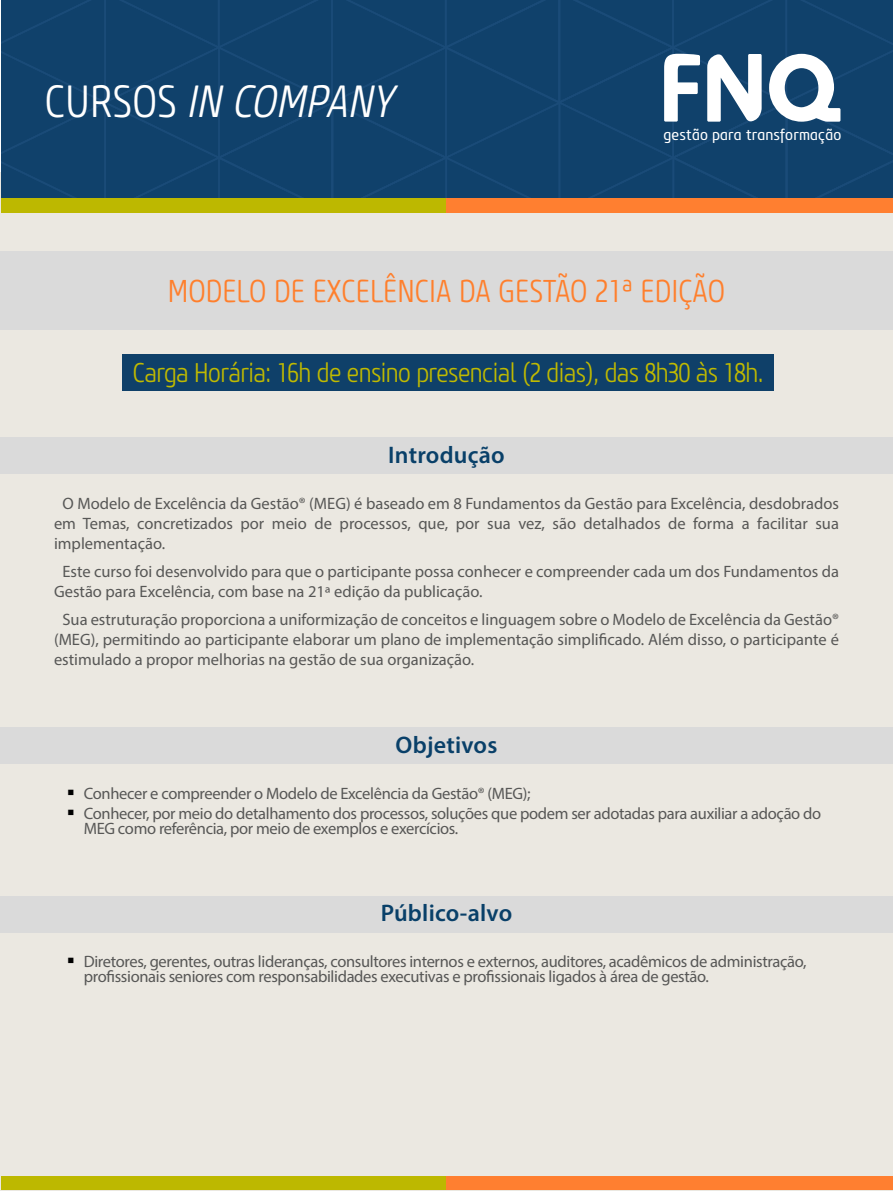
<style>
.page{position:relative;width:893px;height:1191px;background:#fff}
.page>*{position:absolute;margin:0;border:0;box-sizing:border-box;transform-origin:0 0}
.t1{font:italic 300 45px "Core Sans M37 Cn";color:#fff}
.t2{font:300 31.5px "Core Sans M37 Cn";color:#ff7f2c}
.t3{font:300 27px "Core Sans M37 Cn";letter-spacing:-.02em;color:#c0ba00}
.t4{font:600 24px "Myriad Pro";letter-spacing:.01em;color:#094069}
.t5{font:16.5px/19.8px "Myriad Pro";letter-spacing:-.02em;color:#575756;text-align:justify}
.t6{font:16.5px/19.8px "Myriad Pro";color:#575756}
.t7{font:italic 15.3px "Core Sans M47 Cn";color:#fff;scale:1.09 1}
.s1{font-style:normal}
</style>
<div class="page">
<div style="left:0;top:172px;width:893px;height:1019px;background:#ebe8e1"></div>
<svg style="left:1px;top:0;width:892px;height:213px;background:#264e6a"></svg>
<div style="left:1px;top:1176px;width:446px;height:13px;background:#bdb800"></div>
<div style="left:446px;top:1176px;width:447px;height:13px;background:#ff7f30"></div>
<div style="left:0;top:251px;width:893px;height:78px;background:#dadada"></div>
<div style="left:0;top:437px;width:893px;height:36px;background:#dadada"></div>
<div style="left:0;top:727px;width:893px;height:36px;background:#dadada"></div>
<div style="left:123px;top:355px;width:651px;height:36px;background:#0f4069"></div>
<div style="left:0;top:896px;width:893px;height:36px;background:#dadada"></div>
<h1 class="t1" style="left:45px;top:74px;width:351px"><span class="s1">CURSOS</span> IN COMPANY</h1>
<p class="t7" style="left:664px;top:125px;width:169px">gestão para transformação</p>
<h2 class="t2" style="left:168px;top:272px;width:559px">MODELO DE EXCELÊNCIA DA GESTÃO 21ª EDIÇÃO</h2>
<h3 class="t3" style="left:133px;top:356px;width:632px">Carga Horária: 16h de ensino presencial (2 dias), das 8h30 às 18h.</h3>
<h3 class="t4" style="left:388px;top:439px;width:118px">Introdução</h3>
<p class="t5" style="left:54px;top:493px;width:786px;text-indent:8px">O Modelo de Excelência da Gestão® (MEG) é baseado em 8 Fundamentos da Gestão para Excelência, desdobrados em Temas, concretizados por meio de processos, que, por sua vez, são detalhados de forma a facilitar sua implementação.</p>
<p class="t6" style="left:54px;top:561px;width:786px;text-indent:8px">Este curso foi desenvolvido para que o participante possa conhecer e compreender cada um dos Fundamentos da<br>Gestão para Excelência, com base na 21ª edição da publicação.</p>
<p class="t5" style="left:54px;top:609px;width:786px;text-indent:8px">Sua estruturação proporciona a uniformização de conceitos e linguagem sobre o Modelo de Excelência da Gestão® (MEG), permitindo ao participante elaborar um plano de implementação simplificado. Além disso, o participante é estimulado a propor melhorias na gestão de sua organização.</p>
<h3 class="t4" style="left:396px;top:729px;width:103px">Objetivos</h3>
<p class="t5" style="left:84px;top:784px;width:739px;line-height:19.2px">Conhecer e compreender o Modelo de Excelência da Gestão® (MEG);<br>Conhecer, por meio do detalhamento dos processos, soluções que podem ser adotadas para auxiliar a adoção do</p>
<p class="t5" style="left:84px;top:818px;width:376px">MEG como referência, por meio de exemplos e exercícios.</p>
<h3 class="t4" style="left:381px;top:898px;width:133px">Público-alvo</h3>
<p class="t5" style="left:84px;top:953px;width:724px;line-height:15px">Diretores, gerentes, outras lideranças, consultores internos e externos, auditores, acadêmicos de administração, profissionais seniores com responsabilidades executivas e profissionais ligados à área de gestão.</p>
</div>
